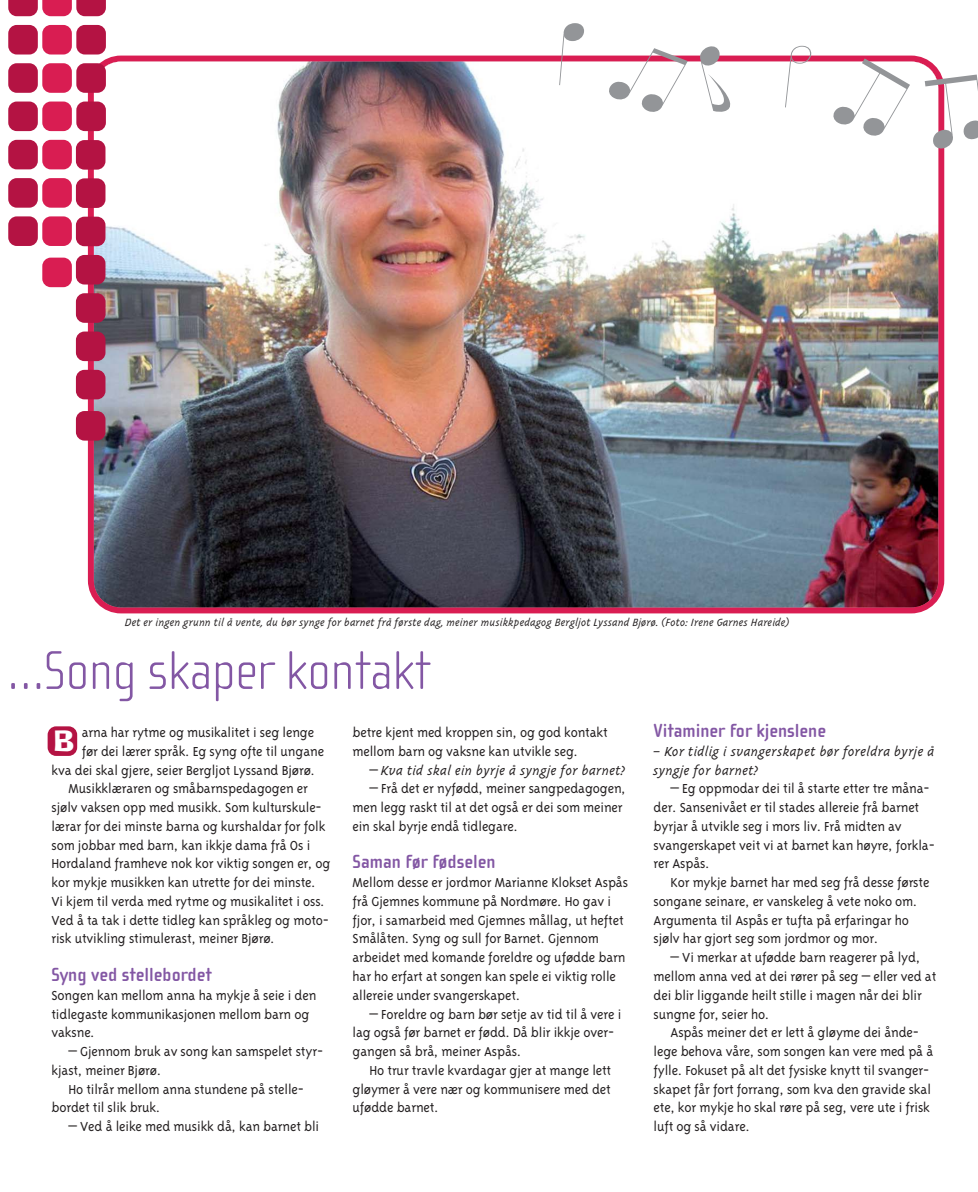
<style>
.page{position:relative;width:978px;height:1192px;background:#fff}
.page>*{position:absolute;margin:0;border:0;box-sizing:border-box;transform-origin:0 0}
.t1{font:100 55.8px "Cholla Sans";color:#8357a4}
.t2{font:31.5px "Ad Lib ICG";color:#fff}
.t3{font:700 19.5px "Cholla Sans";color:#8357a4}
.t4{font:300 15px/18.8px "Triplex";letter-spacing:-.01em;color:#231f20}
.t5{font:italic 300 15px/18.8px "Triplex";color:#231f20}
.t6{font:italic 300 12px "Triplex";letter-spacing:-.01em;color:#231f20}
.s1{font-style:normal}
</style>
<div class="page">
<svg style="left:88px;top:56px;width:856px;height:557px;background:#d63060"></svg>
<img style="left:94px;top:62px;width:844px;height:545px">
<div style="left:76px;top:411px;width:29px;height:29px;background:#b41343;border-radius:9px"></div>
<div style="left:76px;top:370px;width:29px;height:29px;background:#b41343;border-radius:9px"></div>
<div style="left:76px;top:331px;width:29px;height:30px;background:#b41343;border-radius:9px"></div>
<div style="left:76px;top:293px;width:29px;height:30px;background:#b41343;border-radius:9px"></div>
<div style="left:76px;top:255px;width:29px;height:29px;background:#b41343;border-radius:9px"></div>
<div style="left:76px;top:217px;width:29px;height:29px;background:#b41343;border-radius:9px"></div>
<div style="left:76px;top:178px;width:29px;height:30px;background:#b41343;border-radius:9px"></div>
<div style="left:76px;top:140px;width:29px;height:30px;background:#b41343;border-radius:9px"></div>
<div style="left:8px;top:216px;width:30px;height:30px;background:#b41343;border-radius:9px"></div>
<div style="left:8px;top:178px;width:30px;height:30px;background:#b41343;border-radius:9px"></div>
<div style="left:8px;top:140px;width:30px;height:29px;background:#b41343;border-radius:9px"></div>
<div style="left:8px;top:101px;width:30px;height:30px;background:#b41343;border-radius:9px"></div>
<div style="left:8px;top:63px;width:30px;height:30px;background:#b41343;border-radius:9px"></div>
<div style="left:8px;top:25px;width:30px;height:29px;background:#b41343;border-radius:9px"></div>
<div style="left:42px;top:257px;width:30px;height:30px;background:#d91d52;border-radius:9px"></div>
<div style="left:42px;top:216px;width:30px;height:30px;background:#d91d52;border-radius:9px"></div>
<div style="left:42px;top:178px;width:30px;height:30px;background:#d91d52;border-radius:9px"></div>
<div style="left:42px;top:140px;width:30px;height:29px;background:#d91d52;border-radius:9px"></div>
<div style="left:42px;top:101px;width:30px;height:30px;background:#d91d52;border-radius:9px"></div>
<div style="left:42px;top:63px;width:30px;height:30px;background:#d91d52;border-radius:9px"></div>
<div style="left:42px;top:25px;width:30px;height:29px;background:#d91d52;border-radius:9px"></div>
<div style="left:76px;top:101px;width:30px;height:30px;background:#b41343;border-radius:9px"></div>
<div style="left:76px;top:63px;width:30px;height:30px;background:#b41343;border-radius:9px"></div>
<div style="left:76px;top:25px;width:30px;height:29px;background:#b41343;border-radius:9px"></div>
<svg style="left:8px;top:0;width:98px;height:16px;background:#c93963"></svg>
<div style="left:48px;top:726px;width:29px;height:29px;background:#b41343;border-radius:9px"></div>
<svg style="left:559px;top:55px;width:25px;height:32px"></svg>
<svg style="left:606px;top:55px;width:81px;height:66px"></svg>
<svg style="left:697px;top:55px;width:36px;height:59px"></svg>
<svg style="left:784px;top:55px;width:27px;height:54px"></svg>
<svg style="left:829px;top:58px;width:80px;height:86px"></svg>
<svg style="left:924px;top:74px;width:21px;height:75px"></svg>
<p class="t6" style="left:125px;top:617px;width:666px">Det er ingen grunn til å vente, du bør synge for barnet frå første dag, meiner musikkpedagog Bergljot Lyssand Bjørø. (Foto: Irene Garnes Hareide)</p>
<h1 class="t1" style="left:8px;top:651px;width:424px">…Song skaper kontakt</h1>
<h2 class="t2" style="left:54px;top:730px;width:22px">B</h2>
<p class="t4" style="left:82px;top:724px;width:234px">arna har rytme og musikalitet i seg lenge</p>
<p class="t4" style="left:82px;top:742px;width:244px">før dei lærer språk. Eg syng ofte til ungane</p>
<p class="t4" style="left:51px;top:761px;width:265px">kva dei skal gjere, seier Bergljot Lyssand Bjørø.</p>
<p class="t4" style="left:68px;top:780px;width:241px">Musikklæraren og småbarnspedagogen er</p>
<p class="t4" style="left:51px;top:799px;width:272px">sjølv vaksen opp med musikk. Som kulturskule-</p>
<p class="t4" style="left:51px;top:817px;width:275px">lærar for dei minste barna og kurshaldar for folk</p>
<p class="t4" style="left:51px;top:836px;width:260px">som jobbar med barn, kan ikkje dama frå Os i</p>
<p class="t4" style="left:51px;top:855px;width:280px">Hordaland framheve nok kor viktig songen er, og</p>
<p class="t4" style="left:51px;top:874px;width:266px">kor mykje musikken kan utrette for dei minste.</p>
<p class="t4" style="left:51px;top:892px;width:275px">Vi kjem til verda med rytme og musikalitet i oss.</p>
<p class="t4" style="left:51px;top:911px;width:279px">Ved å ta tak i dette tidleg kan språkleg og moto-</p>
<p class="t4" style="left:51px;top:930px;width:225px">risk utvikling stimulerast, meiner Bjørø.</p>
<h3 class="t3" style="left:51px;top:967px;width:162px">Syng ved stellebordet</h3>
<p class="t4" style="left:51px;top:986px;width:266px">Songen kan mellom anna ha mykje å seie i den tidlegaste kommunikasjonen mellom barn og vaksne.</p>
<p class="t4" style="left:51px;top:1042px;width:273px;text-indent:17px">– Gjennom bruk av song kan samspelet styr&shy;kjast, meiner Bjørø.</p>
<p class="t4" style="left:51px;top:1080px;width:254px;text-indent:17px">Ho tilrår mellom anna stundene på stelle - bordet til slik bruk.</p>
<p class="t4" style="left:68px;top:1117px;width:252px">– Ved å leike med musikk då, kan barnet bli</p>
<p class="t4" style="left:352px;top:724px;width:257px">betre kjent med kroppen sin, og god kontakt mellom barn og vaksne kan utvikle seg.</p>
<p class="t5" style="left:369px;top:761px;width:258px"><span class="s1">–</span> Kva tid skal ein byrje å syngje for barnet?</p>
<p class="t4" style="left:352px;top:780px;width:275px;text-indent:17px">– Frå det er nyfødd, meiner sangpedagogen, men legg raskt til at det også er dei som meiner ein skal byrje endå tidlegare.</p>
<h3 class="t3" style="left:352px;top:855px;width:144px">Saman før fødselen</h3>
<p class="t4" style="left:352px;top:874px;width:277px">Mellom desse er jordmor Marianne Klokset Aspås frå Gjemnes kommune på Nordmøre. Ho gav i fjor, i samarbeid med Gjemnes mållag, ut heftet Smålåten. Syng og sull for Barnet. Gjennom arbeidet med komande foreldre og ufødde barn har ho erfart at songen kan spele ei viktig rolle allereie under svangerskapet.</p>
<p class="t4" style="left:352px;top:1005px;width:270px;text-indent:17px">– Foreldre og barn bør setje av tid til å vere i lag også før barnet er fødd. Då blir ikkje over&shy;gangen så brå, meiner Aspås.</p>
<p class="t4" style="left:352px;top:1061px;width:260px;text-align:justify;text-indent:17px">Ho trur travle kvardagar gjer at mange lett gløymer å vere nær og kommunisere med det ufødde barnet.</p>
<h3 class="t3" style="left:653px;top:723px;width:174px">Vitaminer for kjenslene</h3>
<p class="t5" style="left:653px;top:743px;width:283px">– Kor tidlig i svangerskapet bør foreldra byrje å syngje for barnet?</p>
<p class="t4" style="left:653px;top:780px;width:283px;text-indent:17px">– Eg oppmodar dei til å starte etter tre måna&shy;der. Sansenivået er til stades allereie frå barnet byrjar å utvikle seg i mors liv. Frå midten av svangerskapet veit vi at barnet kan høyre, forkla&shy;rer Aspås.</p>
<p class="t4" style="left:653px;top:874px;width:277px;text-indent:17px">Kor mykje barnet har med seg frå desse første songane seinare, er vanskeleg å vete noko om.<br>Argumenta til Aspås er tufta på erfaringar ho sjølv har gjort seg som jordmor og mor.</p>
<p class="t4" style="left:653px;top:949px;width:284px;text-indent:17px">– Vi merkar at ufødde barn reagerer på lyd, mellom anna ved at dei rører på seg – eller ved at dei blir liggande heilt stille i magen når dei blir sungne for, seier ho.</p>
<p class="t4" style="left:653px;top:1024px;width:281px;text-indent:17px">Aspås meiner det er lett å gløyme dei ånde - lege behova våre, som songen kan vere med på å fylle. Fokuset på alt det fysiske knytt til svanger&shy;skapet får fort forrang, som kva den gravide skal ete, kor mykje ho skal røre på seg, vere ute i frisk luft og så vidare.</p>
</div>
